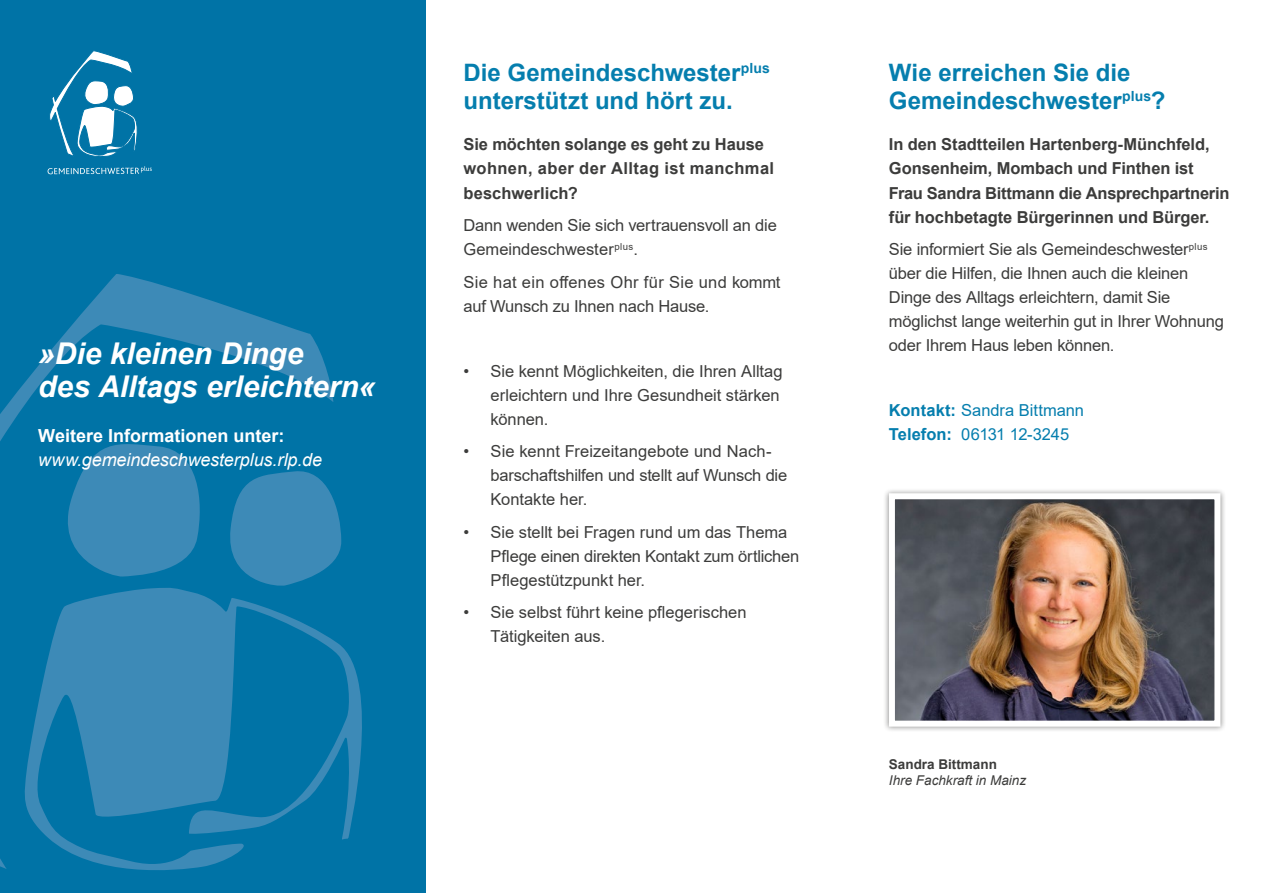
<style>
.page{position:relative;width:1263px;height:893px;background:#fff}
.page>*{position:absolute;margin:0;border:0;box-sizing:border-box;transform-origin:0 0}
.t1{font:italic 700 30px/33px "Arial";letter-spacing:-.005em;color:#fff}
.t2{font:700 24px/28.5px "Arial";color:#057eae}
.t3{font:italic 18px "Arial";letter-spacing:-.005em;color:#fff}
.t4{font:700 18px "Arial";color:#fff}
.t5{font:16.5px/24px "Arial";letter-spacing:-.01em;color:#3c3c3b}
.t6{font:700 16.5px/24px "Arial";letter-spacing:-.005em;color:#3c3c3b}
.t7{font:16.5px/24px "Arial";letter-spacing:-.005em;color:#057eae}
.t8{font:italic 13.5px "Arial";color:#3c3c3b}
.t9{font:700 13.5px "Arial";color:#3c3c3b}
.s1{font-weight:700}
</style>
<div class="page">
<div style="left:0;top:0;width:425px;height:893px;background:#0073a6"></div>
<svg style="left:0;top:274px;width:334px;height:595px"></svg>
<svg style="left:48px;top:434px;width:159px;height:145px"></svg>
<svg style="left:222px;top:467px;width:120px;height:118px"></svg>
<svg style="left:19px;top:585px;width:343px;height:285px"></svg>
<svg style="left:49px;top:50px;width:89px;height:107px"></svg>
<svg style="left:48px;top:168px;width:104px;height:6px"></svg>
<div style="left:883px;top:488px;width:343px;height:244px;background:#1d1d1b;opacity:.5"></div>
<img style="left:896px;top:500px;width:317px;height:220px">
<div style="left:889px;top:493px;width:331px;height:234px;border:6px solid #fff"></div>
<h1 class="t1" style="left:38px;top:338px;width:338px">»Die kleinen Dinge<br>des Alltags erleichtern«</h1>
<p class="t4" style="left:38px;top:423px;width:248px">Weitere Informationen unter:</p>
<p class="t3" style="left:38px;top:448px;width:285px">www.gemeindeschwesterplus.rlp.de</p>
<h2 class="t2" style="left:463px;top:59px;width:308px">Die Gemeindeschwester<sup>plus </sup>unterstützt und hört zu.</h2>
<p class="t6" style="left:463px;top:133px;width:312px">Sie möchten solange es geht zu Hause wohnen, aber der Alltag ist manchmal beschwerlich?</p>
<p class="t5" style="left:463px;top:213px;width:315px">Dann wenden Sie sich vertrauensvoll an die<br>Gemeindeschwester<sup>plus</sup>.</p>
<p class="t5" style="left:463px;top:270px;width:318px">Sie hat ein offenes Ohr für Sie und kommt auf Wunsch zu Ihnen nach Hause.</p>
<p class="t5" style="left:490px;top:359px;width:294px;text-indent:-27px">• Sie kennt Möglichkeiten, die Ihren Alltag erleichtern und Ihre Gesundheit stärken können.</p>
<p class="t5" style="left:490px;top:439px;width:298px;text-indent:-27px">• Sie kennt Freizeitangebote und Nach&shy;barschaftshilfen und stellt auf Wunsch die<br>Kontakte her.</p>
<p class="t5" style="left:490px;top:520px;width:310px;text-indent:-27px">• Sie stellt bei Fragen rund um das Thema<br>Pflege einen direkten Kontakt zum örtlichen<br>Pflegestützpunkt her.</p>
<p class="t5" style="left:490px;top:600px;width:258px;text-indent:-27px">• Sie selbst führt keine pflegerischen<br>Tätigkeiten aus.</p>
<h2 class="t2" style="left:889px;top:59px;width:278px">Wie erreichen Sie die<br>Gemeindeschwester<sup>plus</sup>?</h2>
<p class="t6" style="left:889px;top:133px;width:342px">In den Stadtteilen Hartenberg-Münchfeld, Gonsenheim, Mombach und Finthen ist Frau Sandra Bittmann die Ansprechpartnerin für hochbetagte Bürgerinnen und Bürger.</p>
<p class="t5" style="left:889px;top:237px;width:336px">Sie informiert Sie als Gemeindeschwester<sup>plus </sup>über die Hilfen, die Ihnen auch die kleinen Dinge des Alltags erleichtern, damit Sie möglichst lange weiterhin gut in Ihrer Wohnung oder Ihrem Haus leben können.</p>
<p class="t7" style="left:889px;top:398px;width:197px"><span class="s1">Kontakt:</span> Sandra Bittmann<br><span class="s1">Telefon:</span> 06131 12-3245</p>
<p class="t9" style="left:889px;top:755px;width:110px">Sandra Bittmann</p>
<p class="t8" style="left:889px;top:772px;width:139px">Ihre Fachkraft in Mainz</p>
</div>
